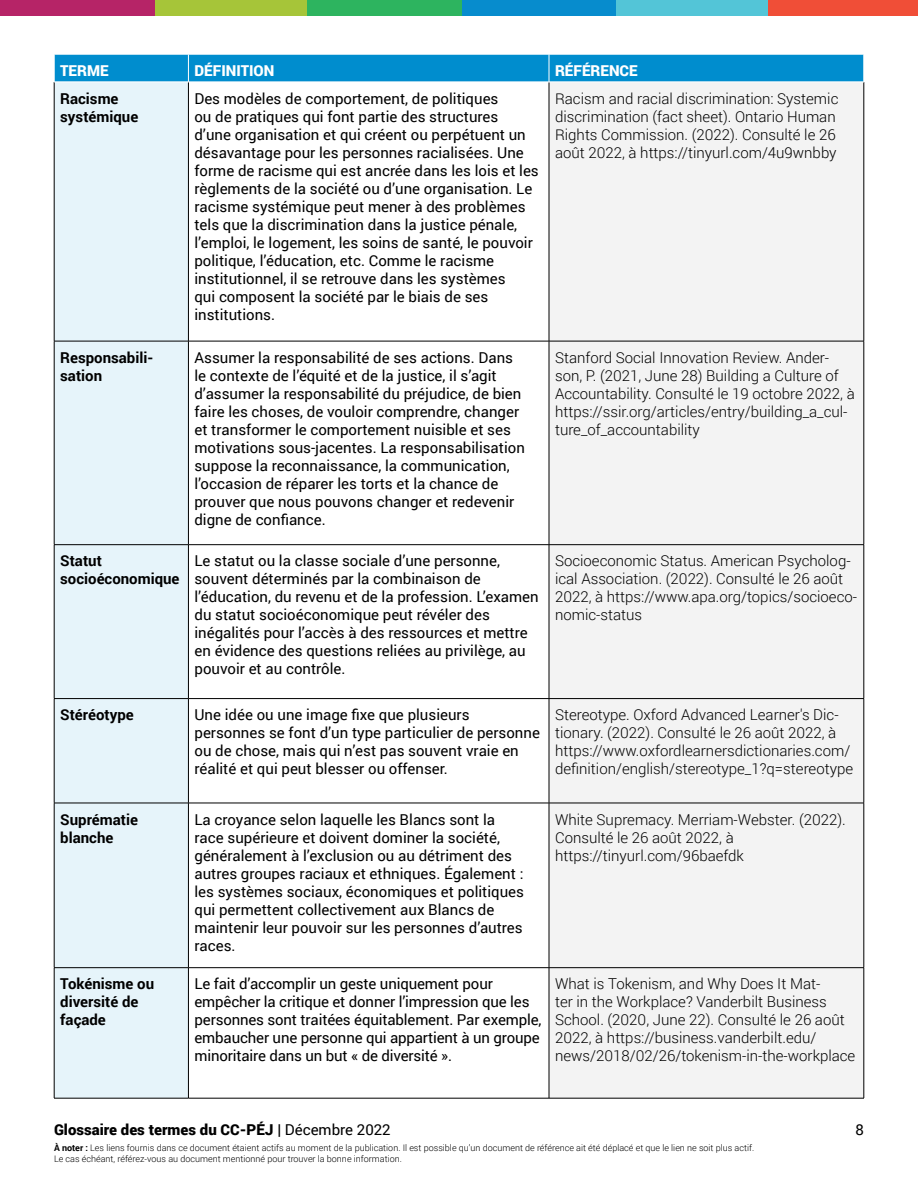
<style>
.page{position:relative;width:918px;height:1188px;background:#fff}
.page>*{position:absolute;margin:0;border:0;box-sizing:border-box;transform-origin:0 0}
.t1{font:15px/18px "Roboto";color:#000}
.t2{font:300 15px/18px "Roboto";color:#000}
.t3{font:700 15px/18px "Roboto";color:#000}
.t4{font:900 15px "Roboto";color:#000}
.t5{font:900 15px "Roboto";color:#fff}
.t6{font:300 9px/10.8px "Roboto";color:#000}
.s1{font-weight:400}
.s2{font-weight:700}
</style>
<div class="page">
<div style="left:616px;top:0;width:155px;height:15px;background:#53c5d7"></div>
<div style="left:768px;top:0;width:150px;height:15px;background:#f04e37"></div>
<div style="left:461px;top:0;width:155px;height:15px;background:#078ccd"></div>
<div style="left:155px;top:0;width:154px;height:15px;background:#a6c539"></div>
<div style="left:307px;top:0;width:154px;height:15px;background:#2db45f"></div>
<div style="left:0;top:0;width:155px;height:15px;background:#b62467"></div>
<div style="left:55px;top:83px;width:133px;height:1015px;background:#e6f4fa"></div>
<div style="left:550px;top:83px;width:314px;height:1015px;background:#f3f3f3"></div>
<hr style="left:54px;top:341px;width:1px;height:203px;background:#000">
<hr style="left:188px;top:341px;width:1px;height:203px;background:#000">
<hr style="left:549px;top:341px;width:1px;height:203px;background:#000">
<hr style="left:864px;top:341px;width:1px;height:203px;background:#000">
<hr style="left:54px;top:341px;width:134px;height:1px;background:#000">
<hr style="left:188px;top:341px;width:361px;height:1px;background:#000">
<hr style="left:549px;top:341px;width:315px;height:1px;background:#000">
<hr style="left:54px;top:544px;width:134px;height:1px;background:#000">
<hr style="left:54px;top:545px;width:1px;height:153px;background:#000">
<hr style="left:188px;top:544px;width:361px;height:1px;background:#000">
<hr style="left:188px;top:545px;width:1px;height:153px;background:#000">
<hr style="left:549px;top:544px;width:315px;height:1px;background:#000">
<hr style="left:549px;top:545px;width:1px;height:153px;background:#000">
<hr style="left:864px;top:545px;width:1px;height:153px;background:#000">
<hr style="left:54px;top:82px;width:1px;height:259px;background:#000">
<hr style="left:188px;top:82px;width:1px;height:259px;background:#000">
<hr style="left:549px;top:82px;width:1px;height:259px;background:#000">
<hr style="left:864px;top:82px;width:1px;height:259px;background:#000">
<hr style="left:54px;top:698px;width:134px;height:1px;background:#000">
<hr style="left:54px;top:699px;width:1px;height:104px;background:#000">
<hr style="left:188px;top:698px;width:361px;height:1px;background:#000">
<hr style="left:188px;top:699px;width:1px;height:104px;background:#000">
<hr style="left:549px;top:698px;width:315px;height:1px;background:#000">
<hr style="left:549px;top:699px;width:1px;height:104px;background:#000">
<hr style="left:864px;top:699px;width:1px;height:104px;background:#000">
<hr style="left:54px;top:803px;width:134px;height:1px;background:#000">
<hr style="left:54px;top:803px;width:1px;height:164px;background:#000">
<hr style="left:188px;top:803px;width:361px;height:1px;background:#000">
<hr style="left:188px;top:803px;width:1px;height:164px;background:#000">
<hr style="left:549px;top:803px;width:315px;height:1px;background:#000">
<hr style="left:549px;top:803px;width:1px;height:164px;background:#000">
<hr style="left:864px;top:803px;width:1px;height:164px;background:#000">
<hr style="left:54px;top:967px;width:134px;height:1px;background:#000">
<hr style="left:54px;top:968px;width:1px;height:130px;background:#000">
<hr style="left:188px;top:967px;width:361px;height:1px;background:#000">
<hr style="left:188px;top:968px;width:1px;height:130px;background:#000">
<hr style="left:549px;top:967px;width:315px;height:1px;background:#000">
<hr style="left:549px;top:968px;width:1px;height:130px;background:#000">
<hr style="left:864px;top:968px;width:1px;height:130px;background:#000">
<hr style="left:54px;top:1098px;width:134px;height:1px;background:#000">
<hr style="left:188px;top:1098px;width:361px;height:1px;background:#000">
<hr style="left:549px;top:1098px;width:315px;height:1px;background:#000">
<svg style="left:54px;top:54px;width:810px;height:28px;background:#0e93d0"></svg>
<hr style="left:54px;top:82px;width:134px;height:1px;background:#fff">
<hr style="left:188px;top:82px;width:361px;height:1px;background:#fff">
<hr style="left:549px;top:82px;width:315px;height:1px;background:#fff">
<p class="t5" style="left:60px;top:60px;width:50px">TERME</p>
<p class="t5" style="left:194px;top:60px;width:82px">DÉFINITION</p>
<p class="t5" style="left:555px;top:60px;width:84px">RÉFÉRENCE</p>
<p class="t3" style="left:60px;top:89px;width:80px">Racisme systémique</p>
<p class="t1" style="left:194px;top:89px;width:346px">Des modèles de comportement, de politiques<br>ou de pratiques qui font partie des structures<br>d’une organisation et qui créent ou perpétuent un désavantage pour les personnes racialisées. Une forme de racisme qui est ancrée dans les lois et les règlements de la société ou d’une organisation. Le racisme systémique peut mener à des problèmes tels que la discrimination dans la justice pénale, l’emploi, le logement, les soins de santé, le pouvoir politique, l’éducation, etc. Comme le racisme institutionnel, il se retrouve dans les systèmes<br>qui composent la société par le biais de ses institutions.</p>
<p class="t2" style="left:555px;top:89px;width:285px">Racism and racial discrimination: Systemic discrimination (fact sheet). Ontario Human Rights Commission. (2022). Consulté le 26 août 2022, à https://tinyurl.com/4u9wnbby</p>
<p class="t3" style="left:60px;top:348px;width:95px">Responsabili&shy;sation</p>
<p class="t1" style="left:194px;top:348px;width:332px">Assumer la responsabilité de ses actions. Dans le contexte de l’équité et de la justice, il s’agit d’assumer la responsabilité du préjudice, de bien faire les choses, de vouloir comprendre, changer et transformer le comportement nuisible et ses motivations sous-jacentes. La responsabilisation suppose la reconnaissance, la communication, l’occasion de réparer les torts et la chance de prouver que nous pouvons changer et redevenir digne de confiance.</p>
<p class="t2" style="left:555px;top:348px;width:301px">Stanford Social Innovation Review. Ander&shy;son, P. (2021, June 28) Building a Culture of Accountability. Consulté le 19 octobre 2022, à https://ssir.org/articles/entry/building_a_cul&shy;ture_of_accountability</p>
<p class="t3" style="left:60px;top:551px;width:121px">Statut socioéconomique</p>
<p class="t1" style="left:194px;top:552px;width:346px">Le statut ou la classe sociale d’une personne, souvent déterminés par la combinaison de l’éducation, du revenu et de la profession. L’examen du statut socioéconomique peut révéler des inégalités pour l’accès à des ressources et mettre en évidence des questions reliées au privilège, au pouvoir et au contrôle.</p>
<p class="t2" style="left:555px;top:552px;width:304px">Socioeconomic Status. American Psycholog&shy;ical Association. (2022). Consulté le 26 août 2022, à https://www.apa.org/topics/socioeco&shy;nomic-status</p>
<p class="t3" style="left:60px;top:705px;width:75px">Stéréotype</p>
<p class="t1" style="left:194px;top:705px;width:347px">Une idée ou une image fixe que plusieurs personnes se font d’un type particulier de personne ou de chose, mais qui n’est pas souvent vraie en réalité et qui peut blesser ou offenser.</p>
<p class="t2" style="left:555px;top:705px;width:300px">Stereotype. Oxford Advanced Learner's Dic&shy;tionary. (2022). Consulté le 26 août 2022, à https://www.oxfordlearnersdictionaries.com/ definition/english/stereotype_1?q=stereotype</p>
<p class="t3" style="left:60px;top:810px;width:79px">Suprématie blanche</p>
<p class="t1" style="left:195px;top:810px;width:331px">La croyance selon laquelle les Blancs sont la race supérieure et doivent dominer la société, généralement à l’exclusion ou au détriment des autres groupes raciaux et ethniques. Également : les systèmes sociaux, économiques et politiques qui permettent collectivement aux Blancs de maintenir leur pouvoir sur les personnes d’autres races.</p>
<p class="t2" style="left:555px;top:810px;width:292px">White Supremacy. Merriam-Webster. (2022).<br>Consulté le 26 août 2022, à https://tinyurl.com/96baefdk</p>
<p class="t3" style="left:60px;top:974px;width:95px">Tokénisme ou diversité de façade</p>
<p class="t1" style="left:195px;top:975px;width:348px">Le fait d’accomplir un geste uniquement pour empêcher la critique et donner l’impression que les personnes sont traitées équitablement. Par exemple, embaucher une personne qui appartient à un groupe minoritaire dans un but « de diversité ».</p>
<p class="t2" style="left:555px;top:975px;width:302px">What is Tokenism, and Why Does It Mat-<br>ter in the Workplace? Vanderbilt Business School. (2020, June 22). Consulté le 26 août 2022, à https://business.vanderbilt.edu/ news/2018/02/26/tokenism-in-the-workplace</p>
<p class="t4" style="left:54px;top:1119px;width:338px">Glossaire des termes du CC-PÉJ | <span class="s1">Décembre 2022</span></p>
<p class="t1" style="left:856px;top:1120px;width:10px">8</p>
<p class="t6" style="left:54px;top:1142px;width:702px"><span class="s2">À noter :</span> Les liens fournis dans ce document étaient actifs au moment de la publication. Il est possible qu’un document de référence ait été déplacé et que le lien ne soit plus actif.<br>Le cas échéant, référez-vous au document mentionné pour trouver la bonne information.</p>
</div>
